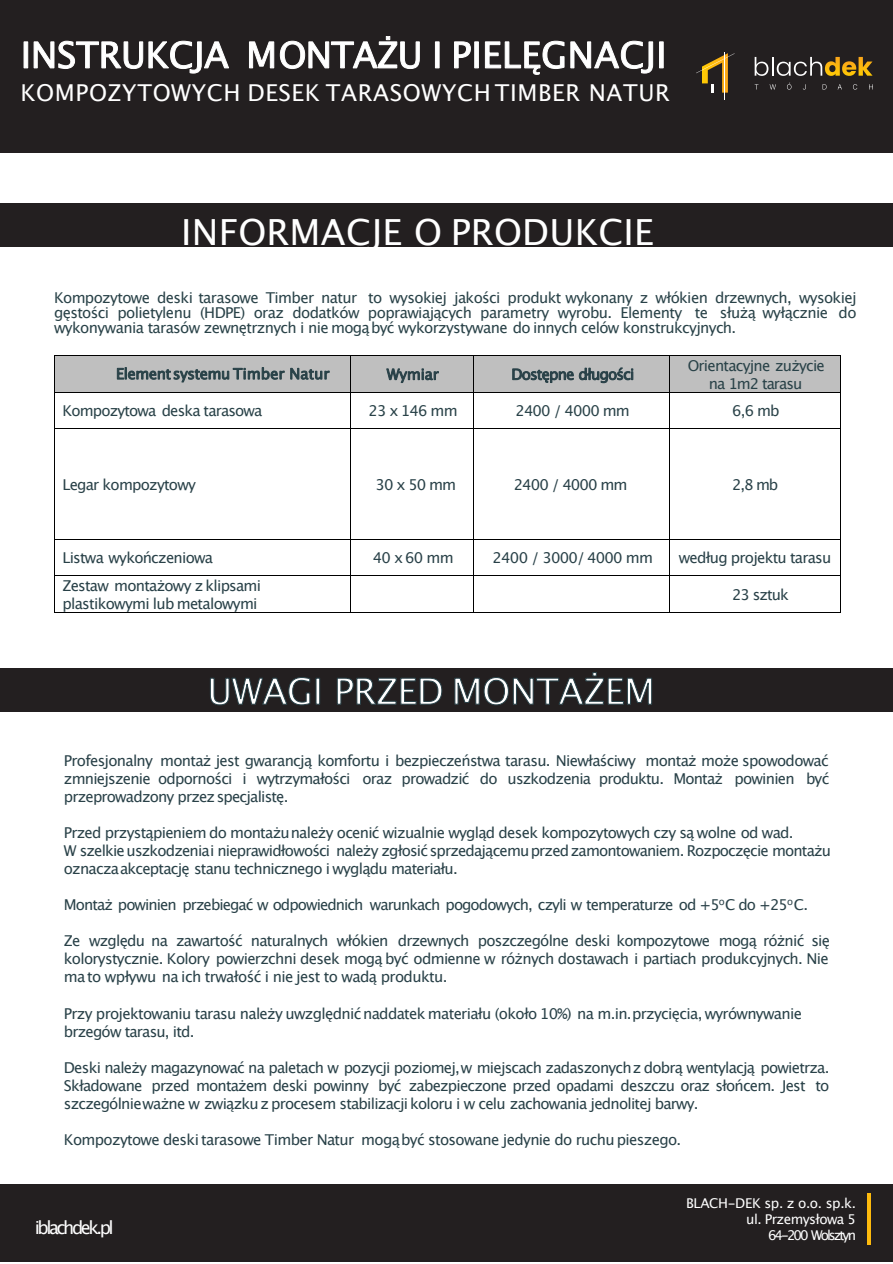
<style>
.page{position:relative;width:893px;height:1264px;background:#fff}
.page>*{position:absolute;margin:0;border:0;box-sizing:border-box;transform-origin:0 0}
.t1{font:36px "Lucida Grande";letter-spacing:.01em;color:#fff}
.t2{font:23.25px "Lucida Grande";letter-spacing:.025em;color:#fff}
.t3{font:18px "Lucida Grande";letter-spacing:-.135em;color:#fff}
.t4{font:15px/18px "Lucida Grande";letter-spacing:-.05em;color:#294148}
.t5{font:15px/15px "Lucida Grande";letter-spacing:-.05em;color:#294248;text-align:justify}
.t6{font:13.5px/16.2px "Lucida Grande";letter-spacing:-.045em;color:#fff;text-align:right}
</style>
<div class="page">
<div style="left:0;top:0;width:892px;height:152px;background:#231f20"></div>
<svg style="left:769px;top:84px;width:7px;height:5px"></svg>
<svg style="left:787px;top:83px;width:4px;height:7px"></svg>
<svg style="left:822px;top:84px;width:4px;height:5px"></svg>
<svg style="left:837px;top:84px;width:5px;height:5px"></svg>
<svg style="left:853px;top:84px;width:4px;height:6px"></svg>
<svg style="left:869px;top:84px;width:4px;height:5px"></svg>
<svg style="left:754px;top:57px;width:118px;height:19px"></svg>
<svg style="left:696px;top:53px;width:38px;height:40px"></svg>
<hr style="left:724px;top:53px;width:1px;height:47px;background:#fff">
<div style="left:24px;top:42px;width:4px;height:26px;background:#fff;border:1px solid #fff"></div>
<svg style="left:34px;top:41px;width:109px;height:28px"></svg>
<svg style="left:149px;top:41px;width:80px;height:32px"></svg>
<svg style="left:249px;top:42px;width:25px;height:26px"></svg>
<svg style="left:280px;top:37px;width:140px;height:32px"></svg>
<hr style="left:435px;top:42px;width:4px;height:26px;background:#fff">
<svg style="left:454px;top:42px;width:17px;height:26px"></svg>
<svg style="left:474px;top:42px;width:4px;height:26px"></svg>
<svg style="left:485px;top:41px;width:79px;height:34px"></svg>
<svg style="left:570px;top:41px;width:83px;height:32px"></svg>
<hr style="left:659px;top:42px;width:4px;height:26px;background:#fff">
<div style="left:0;top:1183px;width:892px;height:78px;background:#231f20"></div>
<hr style="left:867px;top:1192px;width:3px;height:52px;background:#fdba0d">
<div style="left:0;top:203px;width:892px;height:44px;background:#231f20"></div>
<div style="left:55px;top:356px;width:295px;height:36px;background:#bfbfbf"></div>
<div style="left:351px;top:356px;width:122px;height:36px;background:#bfbfbf"></div>
<div style="left:474px;top:356px;width:195px;height:36px;background:#bfbfbf"></div>
<div style="left:670px;top:356px;width:170px;height:36px;background:#bfbfbf"></div>
<hr style="left:55px;top:355px;width:295px;height:1px;background:#000">
<hr style="left:351px;top:355px;width:122px;height:1px;background:#000">
<hr style="left:474px;top:355px;width:195px;height:1px;background:#000">
<hr style="left:670px;top:355px;width:170px;height:1px;background:#000">
<hr style="left:54px;top:356px;width:1px;height:36px;background:#000">
<hr style="left:350px;top:356px;width:1px;height:36px;background:#000">
<hr style="left:473px;top:356px;width:1px;height:36px;background:#000">
<hr style="left:669px;top:356px;width:1px;height:36px;background:#000">
<hr style="left:840px;top:356px;width:1px;height:36px;background:#000">
<hr style="left:55px;top:392px;width:295px;height:1px;background:#000">
<hr style="left:351px;top:392px;width:122px;height:1px;background:#000">
<hr style="left:474px;top:392px;width:195px;height:1px;background:#000">
<hr style="left:670px;top:392px;width:170px;height:1px;background:#000">
<hr style="left:54px;top:392px;width:1px;height:36px;background:#000">
<svg style="left:117px;top:367px;width:167px;height:15px"></svg>
<svg style="left:290px;top:368px;width:39px;height:11px"></svg>
<svg style="left:386px;top:368px;width:53px;height:15px"></svg>
<svg style="left:512px;top:367px;width:121px;height:16px"></svg>
<hr style="left:350px;top:392px;width:1px;height:36px;background:#000">
<hr style="left:473px;top:392px;width:1px;height:36px;background:#000">
<hr style="left:669px;top:392px;width:1px;height:36px;background:#000">
<hr style="left:840px;top:392px;width:1px;height:36px;background:#000">
<hr style="left:55px;top:428px;width:295px;height:1px;background:#000">
<hr style="left:351px;top:428px;width:122px;height:1px;background:#000">
<hr style="left:474px;top:428px;width:195px;height:1px;background:#000">
<hr style="left:670px;top:428px;width:170px;height:1px;background:#000">
<hr style="left:54px;top:429px;width:1px;height:36px;background:#000">
<hr style="left:350px;top:429px;width:1px;height:36px;background:#000">
<hr style="left:473px;top:429px;width:1px;height:36px;background:#000">
<hr style="left:669px;top:429px;width:1px;height:36px;background:#000">
<hr style="left:840px;top:429px;width:1px;height:36px;background:#000">
<hr style="left:54px;top:466px;width:1px;height:36px;background:#000">
<hr style="left:350px;top:466px;width:1px;height:36px;background:#000">
<hr style="left:473px;top:466px;width:1px;height:36px;background:#000">
<hr style="left:669px;top:466px;width:1px;height:36px;background:#000">
<hr style="left:840px;top:466px;width:1px;height:36px;background:#000">
<hr style="left:54px;top:502px;width:1px;height:37px;background:#000">
<hr style="left:350px;top:502px;width:1px;height:37px;background:#000">
<hr style="left:473px;top:502px;width:1px;height:37px;background:#000">
<hr style="left:669px;top:502px;width:1px;height:37px;background:#000">
<hr style="left:840px;top:502px;width:1px;height:37px;background:#000">
<hr style="left:55px;top:539px;width:295px;height:1px;background:#000">
<hr style="left:351px;top:539px;width:122px;height:1px;background:#000">
<hr style="left:474px;top:539px;width:195px;height:1px;background:#000">
<hr style="left:670px;top:539px;width:170px;height:1px;background:#000">
<hr style="left:54px;top:539px;width:1px;height:36px;background:#000">
<hr style="left:350px;top:539px;width:1px;height:36px;background:#000">
<hr style="left:473px;top:539px;width:1px;height:36px;background:#000">
<hr style="left:669px;top:539px;width:1px;height:36px;background:#000">
<hr style="left:840px;top:539px;width:1px;height:36px;background:#000">
<hr style="left:55px;top:575px;width:295px;height:1px;background:#000">
<hr style="left:351px;top:575px;width:122px;height:1px;background:#000">
<hr style="left:474px;top:575px;width:195px;height:1px;background:#000">
<hr style="left:670px;top:575px;width:170px;height:1px;background:#000">
<hr style="left:54px;top:576px;width:1px;height:36px;background:#000">
<hr style="left:55px;top:612px;width:295px;height:1px;background:#000">
<hr style="left:350px;top:576px;width:1px;height:36px;background:#000">
<hr style="left:351px;top:612px;width:122px;height:1px;background:#000">
<hr style="left:473px;top:576px;width:1px;height:36px;background:#000">
<hr style="left:474px;top:612px;width:195px;height:1px;background:#000">
<hr style="left:669px;top:576px;width:1px;height:36px;background:#000">
<hr style="left:670px;top:612px;width:170px;height:1px;background:#000">
<hr style="left:840px;top:576px;width:1px;height:36px;background:#000">
<div style="left:0;top:668px;width:892px;height:43px;background:#231f20"></div>
<svg style="left:210px;top:677px;width:100px;height:28px"></svg>
<svg style="left:316px;top:678px;width:4px;height:26px"></svg>
<svg style="left:337px;top:677px;width:105px;height:27px"></svg>
<svg style="left:454px;top:672px;width:198px;height:33px"></svg>
<h2 class="t2" style="left:21px;top:83px;width:651px">KOMPOZYTOWYCH DESEK TARASOWYCH TIMBER NATUR</h2>
<h1 class="t1" style="left:181px;top:216px;width:474px">INFORMACJE O PRODUKCIE</h1>
<p class="t5" style="left:54px;top:291px;width:804px">Kompozytowe deski tarasowe Timber natur to wysokiej jakości produkt wykonany z włókien drzewnych, wysokiej gęstości polietylenu (HDPE) oraz dodatków poprawiających parametry wyrobu. Elementy te służą wyłącznie do wykonywania tarasów zewnętrznych i nie mogąbyć wykorzystywane do innych celów konstrukcyjnych.</p>
<p class="t5" style="left:688px;top:357px;width:139px;line-height:18px;text-align:center">Orientacyjne zużycie na 1m2 tarasu</p>
<p class="t5" style="left:62px;top:404px;width:201px">Kompozytowa deska tarasowa</p>
<p class="t5" style="left:368px;top:404px;width:91px">23 x 146 mm</p>
<p class="t5" style="left:515px;top:404px;width:116px">2400 / 4000 mm</p>
<p class="t5" style="left:732px;top:404px;width:49px">6,6 mb</p>
<p class="t4" style="left:62px;top:476px;width:135px">Legar kompozytowy</p>
<p class="t4" style="left:732px;top:476px;width:48px">2,8 mb</p>
<p class="t4" style="left:375px;top:476px;width:82px">30 x 50 mm</p>
<p class="t4" style="left:514px;top:476px;width:115px">2400 / 4000 mm</p>
<p class="t4" style="left:62px;top:550px;width:152px">Listwa wykończeniowa</p>
<p class="t4" style="left:373px;top:550px;width:82px">40 x60 mm</p>
<p class="t4" style="left:492px;top:550px;width:162px">2400 / 3000/ 4000 mm</p>
<p class="t4" style="left:679px;top:550px;width:154px">według projektu tarasu</p>
<p class="t4" style="left:62px;top:577px;width:200px">Zestaw montażowy z klipsami plastikowymi lub metalowymi</p>
<p class="t4" style="left:732px;top:586px;width:58px">23 sztuk</p>
<p class="t4" style="left:64px;top:753px;width:767px;text-align:justify">Profesjonalny montaż jest gwarancją komfortu i bezpieczeństwa tarasu. Niewłaściwy montaż może spowodować zmniejszenie odporności i wytrzymałości oraz prowadzić do uszkodzenia produktu. Montaż powinien być przeprowadzony przez specjalistę.</p>
<p class="t4" style="left:64px;top:825px;width:769px">Przed przystąpieniem do montażunależy ocenić wizualnie wygląd desek kompozytowych czy są wolne od wad.<br>W szelkie uszkodzeniai nieprawidłowości należy zgłosić sprzedającemuprzed zamontowaniem. Rozpoczęcie montażu oznaczaakceptację stanu technicznego i wyglądu materiału.</p>
<p class="t4" style="left:64px;top:897px;width:746px">Montaż powinien przebiegać w odpowiednich warunkach pogodowych, czyli w temperaturze od +5<sup>o</sup>C do +25<sup>o</sup> C.</p>
<p class="t4" style="left:64px;top:933px;width:768px;text-align:justify">Ze względu na zawartość naturalnych włókien drzewnych poszczególne deski kompozytowe mogą różnić się kolorystycznie. Kolory powierzchni desek mogą być odmienne w różnych dostawach i partiach produkcyjnych. Nie ma to wpływu na ich trwałość i nie jest to wadą produktu.</p>
<p class="t4" style="left:64px;top:1005px;width:739px">Przy projektowaniu tarasu należy uwzględnić naddatek materiału (około 10%) na m.in.przycięcia, wyrównywanie brzegów tarasu, itd.</p>
<p class="t4" style="left:64px;top:1059px;width:767px;text-align:justify">Deski należy magazynować na paletach w pozycji poziomej,w miejscach zadaszonychz dobrą wentylacją powietrza.<br>Składowane przed montażem deski powinny być zabezpieczone przed opadami deszczu oraz słońcem. Jest to szczególnieważne w związku z procesem stabilizacji koloru i w celu zachowania jednolitej barwy.</p>
<p class="t4" style="left:64px;top:1131px;width:619px">Kompozytowe deski tarasowe Timber Natur mogąbyć stosowane jedynie do ruchu pieszego.</p>
<p class="t3" style="left:35px;top:1219px;width:81px">iblachdek.pl</p>
<p class="t6" style="left:686px;top:1195px;width:171px">BLACH-DEK sp. z o.o. sp.k. ul. Przemysłowa 5<br>64-200 Wolsztyn</p>
</div>
